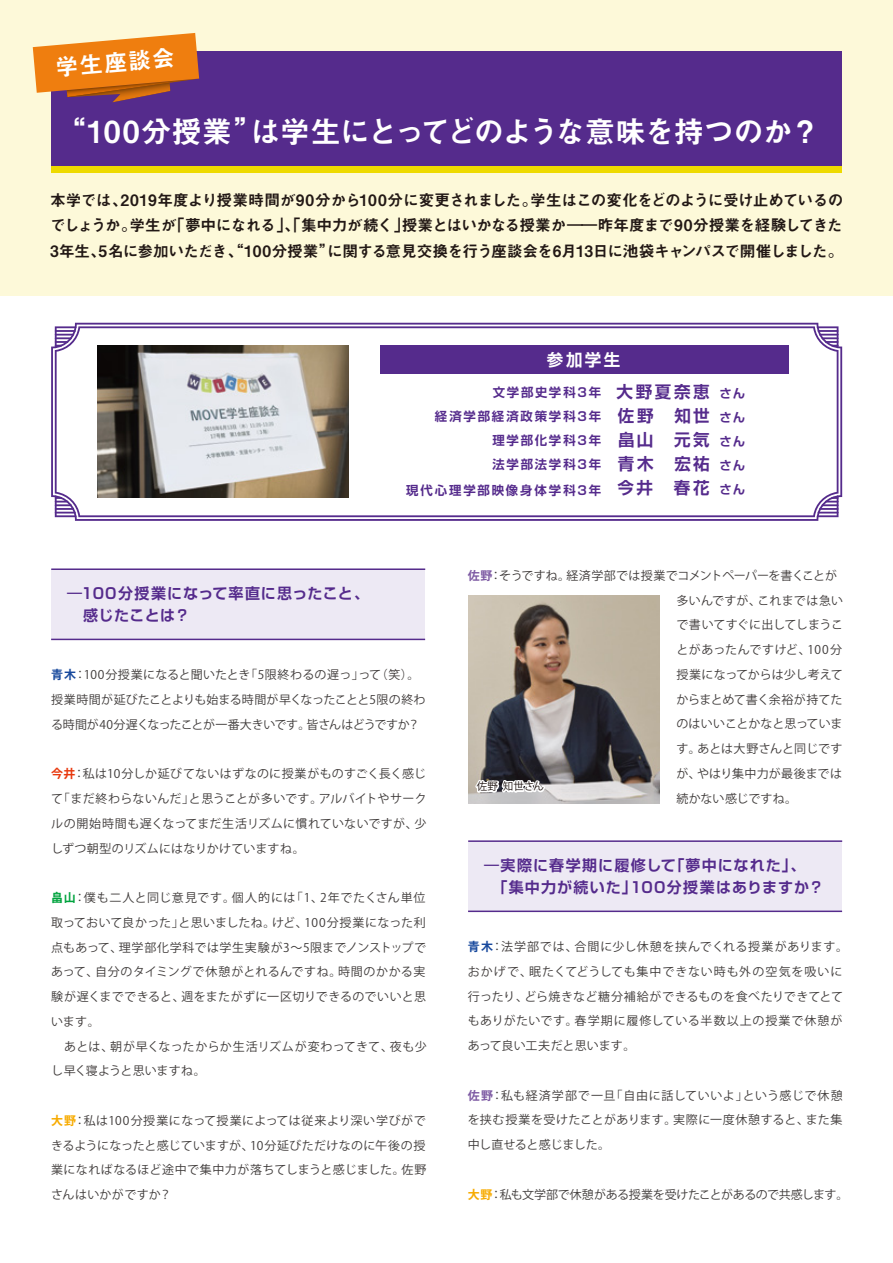
<style>
.page{position:relative;width:893px;height:1263px;background:#fff}
.page>*{position:absolute;margin:0;border:0;box-sizing:border-box;transform-origin:0 0}
.t1{font:30.45px "Midashi Go Pro MB31";letter-spacing:-.035em;color:#fff}
.t2{font:23.4px "Midashi Go Pro MB31";color:#fff}
.t3{font:700 16.5px/24px "Shin Go Pro De";letter-spacing:.16em;color:#552b8c;text-align:justify}
.t4{font:700 16.5px "Shin Go Pro De";color:#fff}
.t5{font:15.75px/25.5px "Midashi Go Pro MB31";letter-spacing:-.035em;color:#221815;text-align:justify}
.t6{font:700 15px/22.5px "Shin Go Pro De";letter-spacing:.07em;color:#552b8c}
.t7{font:700 15px/22.5px "Shin Go Pro De";letter-spacing:.03em;color:#552b8c}
.t8{font:700 12.3px/24px "Shin Go Pro De";letter-spacing:.145em;color:#552b8c;text-align:right}
.t9{font:12px/24.8px "Koz Go Pro";letter-spacing:.02em;color:#3e3a39;text-align:justify}
.t10{font:12px/24.8px "Koz Go Pro";color:#3e3a39}
.t11{font:12px/24.8px "Koz Go Pro";letter-spacing:.045em;color:#3e3a39}
.t12{font:12px "Koz Go Pro";letter-spacing:-.025em;color:#3e3a39}
.t13{font:10.5px "Koz Go Pro";color:#3e3a39}
.s1{font-size:12.3px}
.s2{font-weight:700;color:#18499d}
.s3{font-weight:700;color:#e8380d}
.s4{font-weight:700;color:#00a33e}
.s5{font-weight:700;color:#f7ab00}
.s6{font-weight:700;color:#7d5aa3}
</style>
<div class="page">
<div style="left:0;top:0;width:893px;height:295px;background:#fdf9d9"></div>
<div style="left:51px;top:51px;width:791px;height:118px;background:#552b8c"></div>
<div style="left:51px;top:166px;width:791px;height:6px;background:#eeda00"></div>
<div style="left:468px;top:841px;width:374px;height:70px;background:#ede9f4"></div>
<hr style="left:468px;top:910px;width:374px;height:2px;background:#552b8c">
<hr style="left:468px;top:840px;width:374px;height:2px;background:#552b8c">
<div style="left:51px;top:569px;width:374px;height:70px;background:#ede9f4"></div>
<hr style="left:51px;top:639px;width:374px;height:1px;background:#552b8c">
<hr style="left:51px;top:568px;width:374px;height:2px;background:#552b8c">
<svg style="left:51px;top:323px;width:791px;height:198px"></svg>
<svg style="left:55px;top:326px;width:783px;height:191px"></svg>
<div style="left:381px;top:346px;width:408px;height:28px;background:#552b8c"></div>
<img style="left:97px;top:346px;width:252px;height:152px">
<img style="left:468px;top:596px;width:191px;height:207px">
<svg style="left:473px;top:771px;width:74px;height:33px"></svg>
<svg style="left:33px;top:33px;width:166px;height:69px"></svg>
<h2 class="t2" style="left:54px;top:49px;width:121px;rotate:-5deg">学生座談会</h2>
<h1 class="t1" style="left:56px;top:107px;width:766px">“100分授業”は学生にとってどのような意味を持つのか？</h1>
<h3 class="t5" style="left:50px;top:185px;width:795px">本学では、2019年度より授業時間が90分から100分に変更されました。学生はこの変化をどのように受け止めているのでしょうか。学生が「夢中になれる」、「集中力が続く」授業とはいかなる授業か――昨年度まで90分授業を経験してきた3年生、5名に参加いただき、“100分授業”に関する意見交換を行う座談会を6月13日に池袋キャンパスで開催しました。</h3>
<h3 class="t4" style="left:547px;top:347px;width:75px">参加学生</h3>
<p class="t8" style="left:435px;top:379px;width:168px">文学部史学科3年<br>経済学部経済政策学科3年理学部化学科3年<br>法学部法学科3年</p>
<p class="t8" style="left:406px;top:476px;width:196px">現代心理学部映像身体学科3年</p>
<h3 class="t3" style="left:617px;top:378px;width:130px">大野夏奈恵 <span class="s1">さん</span>佐野　知世 <span class="s1">さん</span>畠山　元気 <span class="s1">さん</span>青木　宏祐 <span class="s1">さん</span>今井　春花 <span class="s1">さん</span></h3>
<p class="t7" style="left:67px;top:580px;width:303px">―100分授業になって率直に思ったこと、　感じたことは？</p>
<p class="t10" style="left:51px;top:663px;width:376px"><span class="s2">青木</span>：100分授業になると聞いたとき「5限終わるの遅っ」って（笑）。授業時間が延びたことよりも始まる時間が早くなったことと5限の終わる時間が40分遅くなったことが一番大きいです。皆さんはどうですか？</p>
<p class="t9" style="left:51px;top:762px;width:377px"><span class="s3">今井</span>：私は10分しか延びてないはずなのに授業がものすごく長く感じて「まだ終わらないんだ」と思うことが多いです。アルバイトやサークルの開始時間も遅くなってまだ生活リズムに慣れていないですが、少しずつ朝型のリズムにはなりかけていますね。</p>
<p class="t9" style="left:51px;top:885px;width:377px;text-align:left"><span class="s4">畠山</span>：僕も二人と同じ意見です。個人的には「1、2年でたくさん単位取っておいて良かった」と思いましたね。けど、100分授業になった利点もあって、理学部化学科では学生実験が3～5限までノンストップであって、自分のタイミングで休憩がとれるんですね。時間のかかる実験が遅くまでできると、週をまたがずに一区切りできるのでいいと思います。<br>　あとは、朝が早くなったからか生活リズムが変わってきて、夜も少し早く寝ようと思いますね。</p>
<p class="t9" style="left:51px;top:1108px;width:377px"><span class="s5">大野</span>：私は100分授業になって授業によっては従来より深い学びができるようになったと感じていますが、10分延びただけなのに午後の授業になればなるほど途中で集中力が落ちてしまうと感じました。佐野さんはいかがですか？</p>
<p class="t10" style="left:676px;top:563px;width:168px;text-indent:-209px"><span class="s6">佐野</span>：そうですね。経済学部では授業でコメントペーパーを書くことが多いんですが、これまでは急いで書いてすぐに出してしまうことがあったんですけど、100分授業になってからは少し考えてからまとめて書く余裕が持てたのはいいことかなと思っています。あとは大野さんと同じですが、やはり集中力が最後までは続かない感じですね。</p>
<p class="t13" style="left:477px;top:780px;width:69px">佐野 知世さん</p>
<p class="t6" style="left:484px;top:852px;width:341px">―実際に春学期に履修して「夢中になれた」、　「集中力が続いた」100分授業はありますか？</p>
<p class="t11" style="left:468px;top:935px;width:382px"><span class="s2">青木</span>：法学部では、合間に少し休憩を挟んでくれる授業があります。おかげで、眠たくてどうしても集中できない時も外の空気を吸いに行ったり、どら焼きなど糖分補給ができるものを食べたりできてとてもありがたいです。春学期に履修している半数以上の授業で休憩があって良い工夫だと思います。</p>
<p class="t9" style="left:468px;top:1083px;width:376px"><span class="s6">佐野</span>：私も経済学部で一旦「自由に話していいよ」という感じで休憩を挟む授業を受けたことがあります。実際に一度休憩すると、また集中し直せると感じました。</p>
<p class="t12" style="left:468px;top:1186px;width:382px"><span class="s5">大野</span>：私も文学部で休憩がある授業を受けたことがあるので共感します。</p>
</div>
